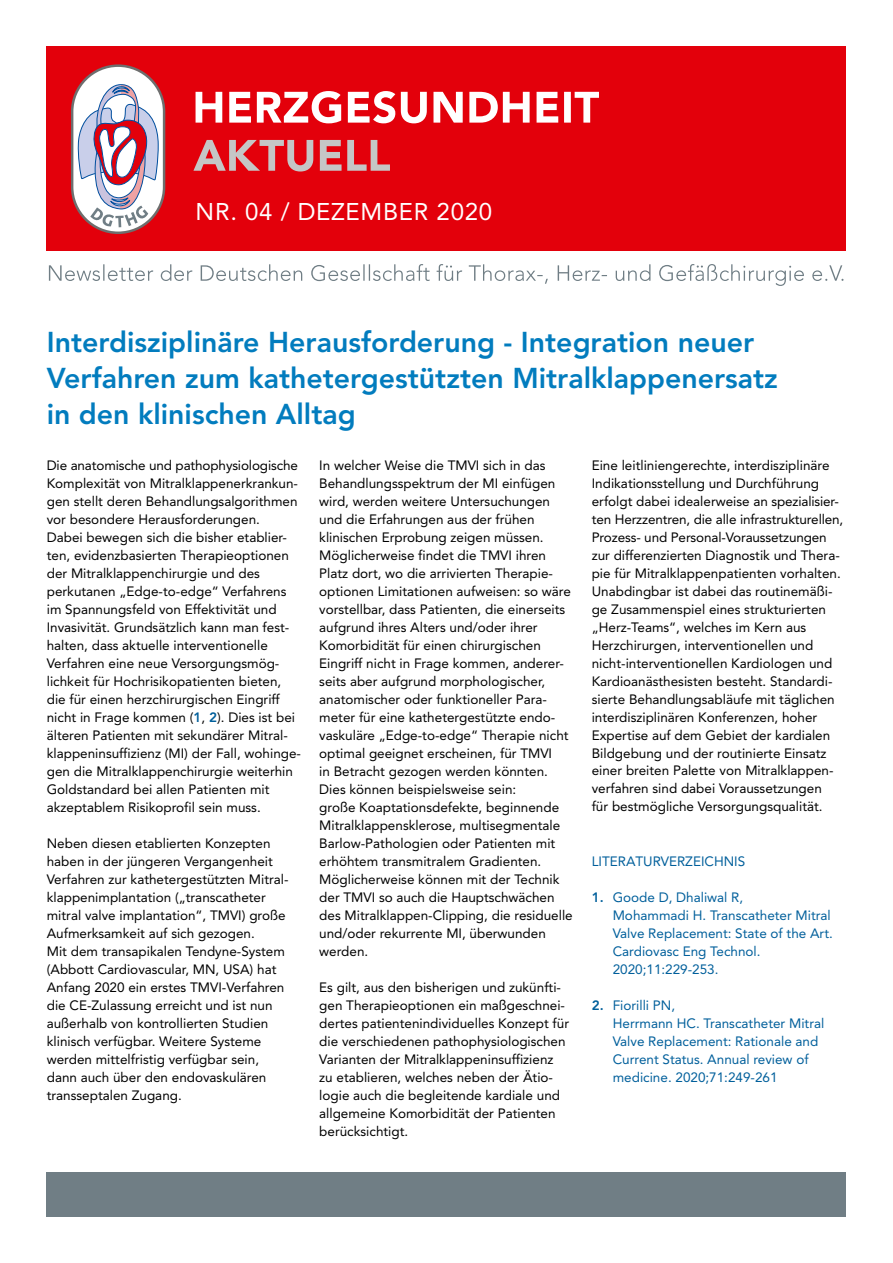
<style>
.page{position:relative;width:893px;height:1263px;background:#fff}
.page>*{position:absolute;margin:0;border:0;box-sizing:border-box;transform-origin:0 0}
.t1{font:800 28.5px/36px "Avenir LT Pro";color:#027cbe}
.t2{font:24px "Avenir LT Pro";letter-spacing:.03em;color:#fff}
.t3{font:13.5px/18px "Avenir LT Pro";color:#000}
.t4{font:13.5px/18px "Avenir LT Pro";color:#005f9b}
.s1{font-weight:800;color:#005f9b}
.s2{font-weight:800}
</style>
<div class="page">
<div style="left:47px;top:47px;width:799px;height:204px;background:#e3000b"></div>
<div style="left:72px;top:66px;width:92px;height:167px;background:#fff;border-radius:46px"></div>
<div style="left:71px;top:64px;width:94px;height:170px;border:2px solid #6e6e6e;border-radius:46px"></div>
<svg style="left:77px;top:84px;width:82px;height:143px"></svg>
<svg style="left:196px;top:91px;width:403px;height:32px"></svg>
<svg style="left:193px;top:140px;width:197px;height:32px"></svg>
<svg style="left:49px;top:264px;width:794px;height:22px"></svg>
<div style="left:47px;top:1172px;width:799px;height:44px;background:#707e85"></div>
<h2 class="t2" style="left:196px;top:197px;width:298px">NR. 04 / DEZEMBER 2020</h2>
<h1 class="t1" style="left:47px;top:324px;width:733px">Interdisziplinäre Herausforderung - Integration neuer<br>Verfahren zum kathetergestützten Mitralklappenersatz in den klinischen Alltag</h1>
<p class="t3" style="left:47px;top:456px;width:256px">Die anatomische und pathophysiologische Komplexität von Mitralklappenerkrankun&shy;gen stellt deren Behandlungsalgorithmen vor besondere Herausforderungen.<br>Dabei bewegen sich die bisher etablier&shy;ten, evidenzbasierten Therapieoptionen der Mitralklappenchirurgie und des perkutanen „Edge-to-edge“ Verfahrens im Spannungsfeld von Effektivität und Invasivität. Grundsätzlich kann man fest&shy;halten, dass aktuelle interventionelle Verfahren eine neue Versorgungsmög&shy;lichkeit für Hochrisikopatienten bieten, die für einen herzchirurgischen Eingriff nicht in Frage kommen (<span class="s1">1</span>, <span class="s1">2</span>). Dies ist bei älteren Patienten mit sekundärer Mitral&shy;klappeninsuffizienz (MI) der Fall, wohinge&shy;gen die Mitralklappenchirurgie weiterhin Goldstandard bei allen Patienten mit akzeptablem Risikoprofil sein muss.</p>
<p class="t3" style="left:47px;top:834px;width:243px">Neben diesen etablierten Konzepten haben in der jüngeren Vergangenheit Verfahren zur kathetergestützten Mitral&shy;klappenimplantation („transcatheter mitral valve implantation“, TMVI) große Aufmerksamkeit auf sich gezogen.<br>Mit dem transapikalen Tendyne-System (Abbott Cardiovascular, MN, USA) hat Anfang 2020 ein erstes TMVI-Verfahren die CE-Zulassung erreicht und ist nun außerhalb von kontrollierten Studien klinisch verfügbar. Weitere Systeme werden mittelfristig verfügbar sein, dann auch über den endovaskulären transseptalen Zugang.</p>
<p class="t3" style="left:319px;top:456px;width:255px">In welcher Weise die TMVI sich in das Behandlungsspektrum der MI einfügen wird, werden weitere Untersuchungen und die Erfahrungen aus der frühen klinischen Erprobung zeigen müssen.<br>Möglicherweise findet die TMVI ihren Platz dort, wo die arrivierten Therapie&shy;optionen Limitationen aufweisen: so wäre vorstellbar, dass Patienten, die einerseits aufgrund ihres Alters und/oder ihrer Komorbidität für einen chirurgischen Eingriff nicht in Frage kommen, anderer&shy;seits aber aufgrund morphologischer, anatomischer oder funktioneller Para&shy;meter für eine kathetergestützte endo&shy;vaskuläre „Edge-to-edge“ Therapie nicht optimal geeignet erscheinen, für TMVI<br>in Betracht gezogen werden könnten.<br>Dies können beispielsweise sein:<br>große Koaptationsdefekte, beginnende Mitralklappensklerose, multisegmentale Barlow-Pathologien oder Patienten mit erhöhtem transmitralem Gradienten.<br>Möglicherweise können mit der Technik der TMVI so auch die Hauptschwächen des Mitralklappen-Clipping, die residuelle und/oder rekurrente MI, überwunden werden.</p>
<p class="t3" style="left:319px;top:978px;width:251px">Es gilt, aus den bisherigen und zukünfti&shy;gen Therapieoptionen ein maßgeschnei&shy;dertes patientenindividuelles Konzept für die verschiedenen pathophysiologischen Varianten der Mitralklappeninsuffizienz zu etablieren, welches neben der Ätio&shy;logie auch die begleitende kardiale und allgemeine Komorbidität der Patienten berücksichtigt.</p>
<p class="t3" style="left:592px;top:456px;width:253px">Eine leitliniengerechte, interdisziplinäre Indikationsstellung und Durchführung erfolgt dabei idealerweise an spezialisier&shy;ten Herzzentren, die alle infrastrukturellen, Prozess- und Personal-Voraussetzungen zur differenzierten Diagnostik und Thera&shy;pie für Mitralklappenpatienten vorhalten.<br>Unabdingbar ist dabei das routinemäßi&shy;ge Zusammenspiel eines strukturierten „Herz-Teams“, welches im Kern aus Herzchirurgen, interventionellen und nicht-interventionellen Kardiologen und Kardioanästhesisten besteht. Standardi&shy;sierte Behandlungsabläufe mit täglichen interdisziplinären Konferenzen, hoher Expertise auf dem Gebiet der kardialen Bildgebung und der routinierte Einsatz einer breiten Palette von Mitralklappen&shy;verfahren sind dabei Voraussetzungen<br>für bestmögliche Versorgungsqualität.</p>
<p class="t4" style="left:592px;top:852px;width:155px">LITERATURVERZEICHNIS</p>
<p class="t4" style="left:613px;top:888px;width:222px;text-indent:-21px"><span class="s2">1.</span> Goode D, Dhaliwal R,<br>Mohammadi H. Transcatheter Mitral<br>Valve Replacement: State of the Art.<br>Cardiovasc Eng Technol.<br>2020;11:229-253.</p>
<p class="t4" style="left:613px;top:996px;width:213px;text-indent:-21px"><span class="s2">2.</span> Fiorilli PN,<br>Herrmann HC. Transcatheter Mitral<br>Valve Replacement: Rationale and<br>Current Status. Annual review of medicine. 2020;71:249-261</p>
</div>
